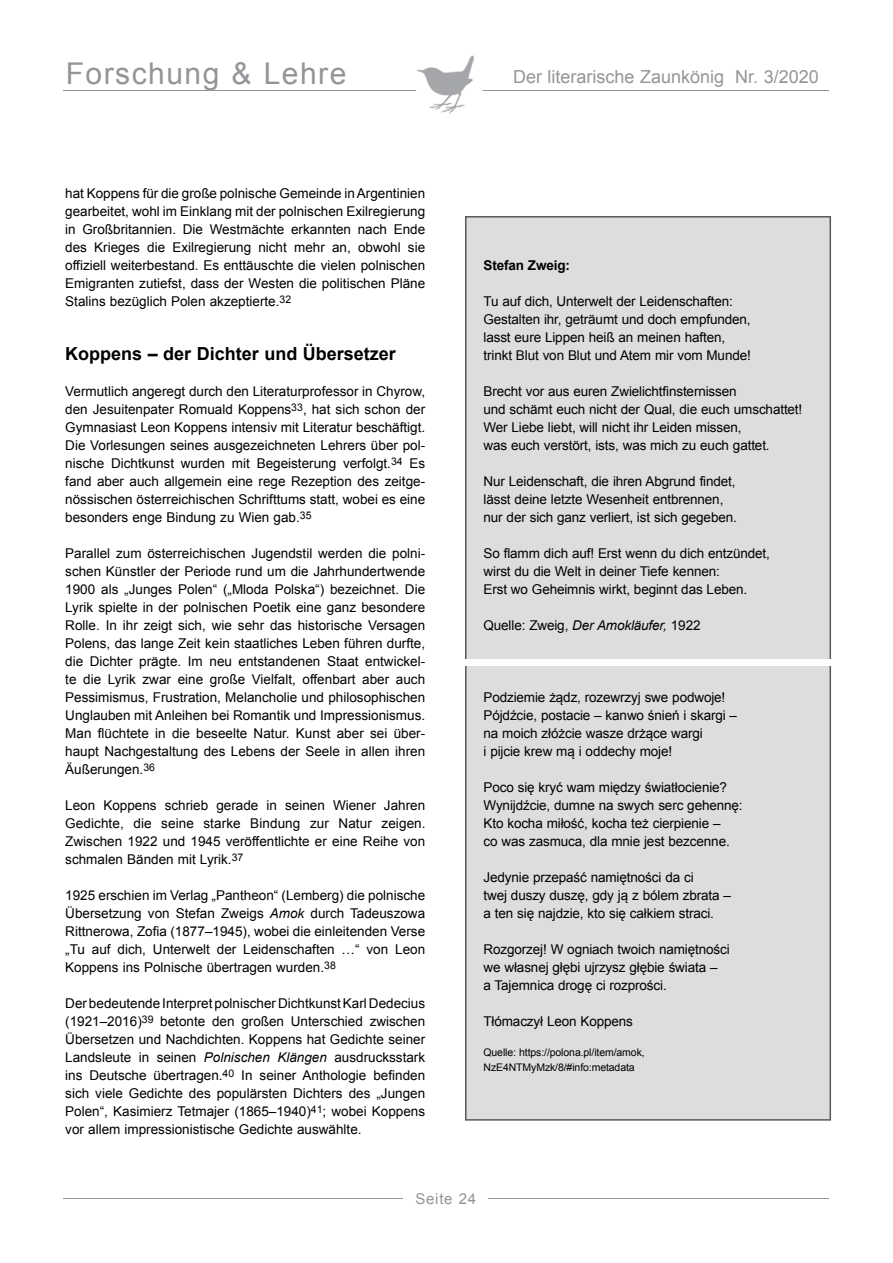
<style>
.page{position:relative;width:893px;height:1263px;background:#fff}
.page>*{position:absolute;margin:0;border:0;box-sizing:border-box;transform-origin:0 0}
.t1{font:30px "Arial";letter-spacing:.05em;color:#939598}
.t2{font:18px "Arial";color:#939598}
.t3{font:700 18px "Arial";color:#000}
.t4{font:15px "Arial";letter-spacing:.05em;color:#939598}
.t5{font:13.5px/18px "Arial";letter-spacing:-.01em;color:#000}
.t6{font:700 13.5px "Arial";letter-spacing:-.01em;color:#000}
.t7{font:10.5px/15px "Arial";letter-spacing:-.01em;color:#000}
.s1{font-style:italic}
</style>
<div class="page">
<div style="left:465px;top:216px;width:366px;height:905px;background:#dcddde"></div>
<div style="left:448px;top:660px;width:405px;height:6px;background:#fff"></div>
<hr style="left:64px;top:91px;width:765px;height:1px;background:#939598">
<hr style="left:64px;top:1199px;width:765px;height:1px;background:#939598">
<div style="left:404px;top:1191px;width:84px;height:27px;background:#fff"></div>
<svg style="left:415px;top:55px;width:69px;height:59px"></svg>
<h1 class="t1" style="left:66px;top:57px;width:282px">Forschung &amp; Lehre</h1>
<h2 class="t2" style="left:513px;top:67px;width:307px">Der literarische Zaunkönig Nr. 3/2020</h2>
<p class="t5" style="left:65px;top:184px;width:361px;text-align:justify">hat Koppens für die große polnische Gemeinde in Argentinien gearbeitet, wohl im Einklang mit der polnischen Exilregierung in Großbritannien. Die Westmächte erkannten nach Ende des Krieges die Exilregierung nicht mehr an, obwohl sie offiziell weiterbestand. Es enttäuschte die vielen polnischen Emigranten zutiefst, dass der Westen die politischen Pläne Stalins bezüglich Polen akzeptierte.<sup>32</sup></p>
<h2 class="t3" style="left:65px;top:344px;width:332px">Koppens – der Dichter und Übersetzer</h2>
<p class="t5" style="left:65px;top:382px;width:361px;text-align:justify">Vermutlich angeregt durch den Literaturprofessor in Chyrow, den Jesuitenpater Romuald Koppens<sup>33</sup>, hat sich schon der Gymnasiast Leon Koppens intensiv mit Literatur beschäftigt.<br>Die Vorlesungen seines ausgezeichneten Lehrers über pol&shy;nische Dichtkunst wurden mit Begeisterung verfolgt.<sup>34</sup> Es fand aber auch allgemein eine rege Rezeption des zeitge&shy;nössischen österreichischen Schrifttums statt, wobei es eine besonders enge Bindung zu Wien gab.<sup>35</sup></p>
<p class="t5" style="left:65px;top:544px;width:361px;text-align:justify">Parallel zum österreichischen Jugendstil werden die polni&shy;schen Künstler der Periode rund um die Jahrhundertwende 1900 als „Junges Polen“ („Mloda Polska“) bezeichnet. Die Lyrik spielte in der polnischen Poetik eine ganz besondere Rolle. In ihr zeigt sich, wie sehr das historische Versagen Polens, das lange Zeit kein staatliches Leben führen durfte, die Dichter prägte. Im neu entstandenen Staat entwickel&shy;te die Lyrik zwar eine große Vielfalt, offenbart aber auch Pessimismus, Frustration, Melancholie und philosophischen Unglauben mit Anleihen bei Romantik und Impressionismus.<br>Man flüchtete in die beseelte Natur. Kunst aber sei über&shy;haupt Nachgestaltung des Lebens der Seele in allen ihren Äußerungen.<sup>36</sup></p>
<p class="t5" style="left:65px;top:796px;width:362px;text-align:justify">Leon Koppens schrieb gerade in seinen Wiener Jahren Gedichte, die seine starke Bindung zur Natur zeigen.<br>Zwischen 1922 und 1945 veröffentlichte er eine Reihe von schmalen Bänden mit Lyrik.<sup>37</sup></p>
<p class="t5" style="left:65px;top:886px;width:361px;text-align:justify">1925 erschien im Verlag „Pantheon“ (Lemberg) die polnische Übersetzung von Stefan Zweigs <span class="s1">Amok</span> durch Tadeuszowa Rittnerowa, Zofia (1877–1945), wobei die einleitenden Verse „Tu auf dich, Unterwelt der Leidenschaften …“ von Leon Koppens ins Polnische übertragen wurden.<sup>38</sup></p>
<p class="t5" style="left:65px;top:994px;width:361px;text-align:justify">Der bedeutende Interpret polnischer Dichtkunst Karl Dedecius (1921–2016)<sup>39</sup> betonte den großen Unterschied zwischen Übersetzen und Nachdichten. Koppens hat Gedichte seiner Landsleute in seinen <span class="s1">Polnischen Klängen</span> ausdrucksstark ins Deutsche übertragen.<sup>40</sup> In seiner Anthologie befinden sich viele Gedichte des populärsten Dichters des „Jungen Polen“, Kasimierz Tetmajer (1865–1940)<sup>41</sup>; wobei Koppens vor allem impressionistische Gedichte auswählte.</p>
<p class="t6" style="left:483px;top:258px;width:88px">Stefan Zweig:</p>
<p class="t5" style="left:483px;top:292px;width:269px">Tu auf dich, Unterwelt der Leidenschaften:<br>Gestalten ihr, geträumt und doch empfunden, lasst eure Lippen heiß an meinen haften, trinkt Blut von Blut und Atem mir vom Munde!</p>
<p class="t5" style="left:483px;top:382px;width:320px">Brecht vor aus euren Zwielichtfinsternissen<br>und schämt euch nicht der Qual, die euch umschattet!<br>Wer Liebe liebt, will nicht ihr Leiden missen,<br>was euch verstört, ists, was mich zu euch gattet.</p>
<p class="t5" style="left:483px;top:472px;width:255px">Nur Leidenschaft, die ihren Abgrund findet, lässt deine letzte Wesenheit entbrennen, nur der sich ganz verliert, ist sich gegeben.</p>
<p class="t5" style="left:483px;top:544px;width:288px">So flamm dich auf! Erst wenn du dich entzündet, wirst du die Welt in deiner Tiefe kennen:<br>Erst wo Geheimnis wirkt, beginnt das Leben.</p>
<p class="t5" style="left:483px;top:616px;width:218px">Quelle: Zweig, <span class="s1">Der Amokläufer,</span> 1922</p>
<p class="t5" style="left:483px;top:688px;width:255px">Podziemie żądz, rozewrzyj swe podwoje!<br>Pójdźcie, postacie – kanwo śnień i skargi – na moich złóżcie wasze drżące wargi<br>i pijcie krew mą i oddechy moje!</p>
<p class="t5" style="left:483px;top:778px;width:261px">Poco się kryć wam między światłocienie?<br>Wynijdźcie, dumne na swych serc gehennę:<br>Kto kocha miłość, kocha też cierpienie –<br>co was zasmuca, dla mnie jest bezcenne.</p>
<p class="t5" style="left:483px;top:868px;width:249px">Jedynie przepaść namiętności da ci<br>twej duszy duszę, gdy ją z bólem zbrata – a ten się najdzie, kto się całkiem straci.</p>
<p class="t5" style="left:483px;top:940px;width:248px">Rozgorzej! W ogniach twoich namiętności we własnej głębi ujrzysz głębie świata –<br>a Tajemnica drogę ci rozprości.</p>
<p class="t5" style="left:483px;top:1012px;width:151px">Tłómaczył Leon Koppens</p>
<p class="t7" style="left:483px;top:1045px;width:163px">Quelle: https://polona.pl/item/amok,<br>NzE4NTMyMzk/8/#info:metadata</p>
<p class="t4" style="left:415px;top:1190px;width:62px">Seite 24</p>
</div>
